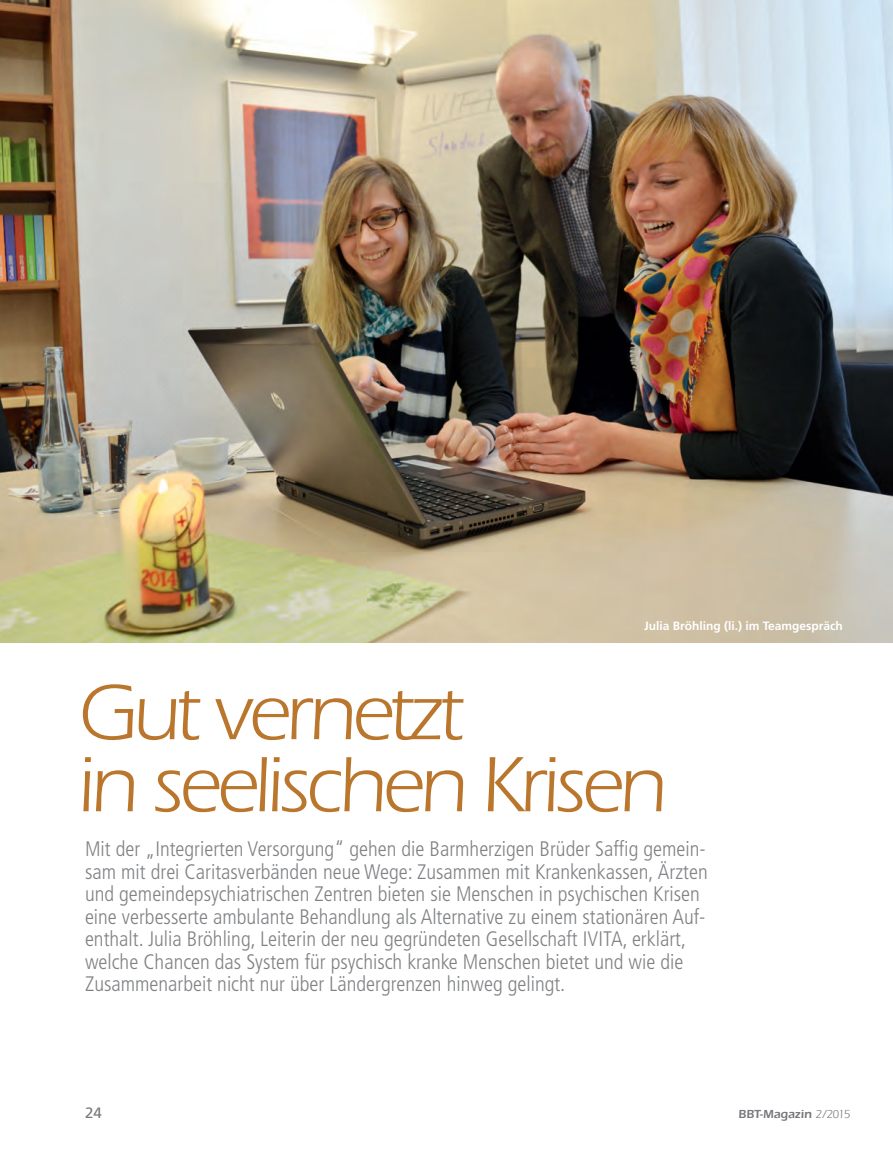
<style>
.page{position:relative;width:893px;height:1149px;background:#fff}
.page>*{position:absolute;margin:0;border:0;box-sizing:border-box;transform-origin:0 0}
.Headline_25_24{font:81px "ITC Eras LT";letter-spacing:-.05em;color:#ba762c}
.Anlauf_Titelthema{font:300 condensed 21px/22.5px "Frutiger";color:#808285}
.Fließtext_9_12{font:15px "Frutiger";color:#76787b}
.BU_8_11{font:700 12px "Frutiger";color:#fff}
.Fließtext_9_12-2{font:600 12px "ITC Eras LT";color:#76787b}
.s1{font-weight:400}
</style>
<div class="page">
<img style="left:0;top:0;width:893px;height:642px">
<p class="BU_8_11" style="left:644px;top:618px;width:200px">Julia Bröhling (li.) im Teamgespräch</p>
<p class="Headline_25_24" style="left:78px;top:667px;width:386px">Gut vernetzt</p>
<p class="Headline_25_24" style="left:78px;top:739px;width:590px">in seelischen Krisen</p>
<p class="Anlauf_Titelthema" style="left:85px;top:837px;width:624px">Mit der „Integrierten Versorgung“ gehen die Barmherzigen Brüder Saffig gemein&shy;sam mit drei Caritasverbänden neue Wege: Zusammen mit Krankenkassen, Ärzten und gemeindepsychiatrischen Zentren bieten sie Menschen in psychischen Krisen eine verbesserte ambulante Behandlung als Alternative zu einem stationären Auf&shy;enthalt. Julia Bröhling, Leiterin der neu gegründeten Gesellschaft IVITA, erklärt, welche Chancen das System für psychisch kranke Menschen bietet und wie die Zusammenarbeit nicht nur über Ländergrenzen hinweg gelingt.</p>
<p class="Fließtext_9_12" style="left:85px;top:1103px;width:18px">24</p>
<p class="Fließtext_9_12-2" style="left:739px;top:1106px;width:113px">BBT-Magazin <span class="s1">2/2015</span></p>
</div>
